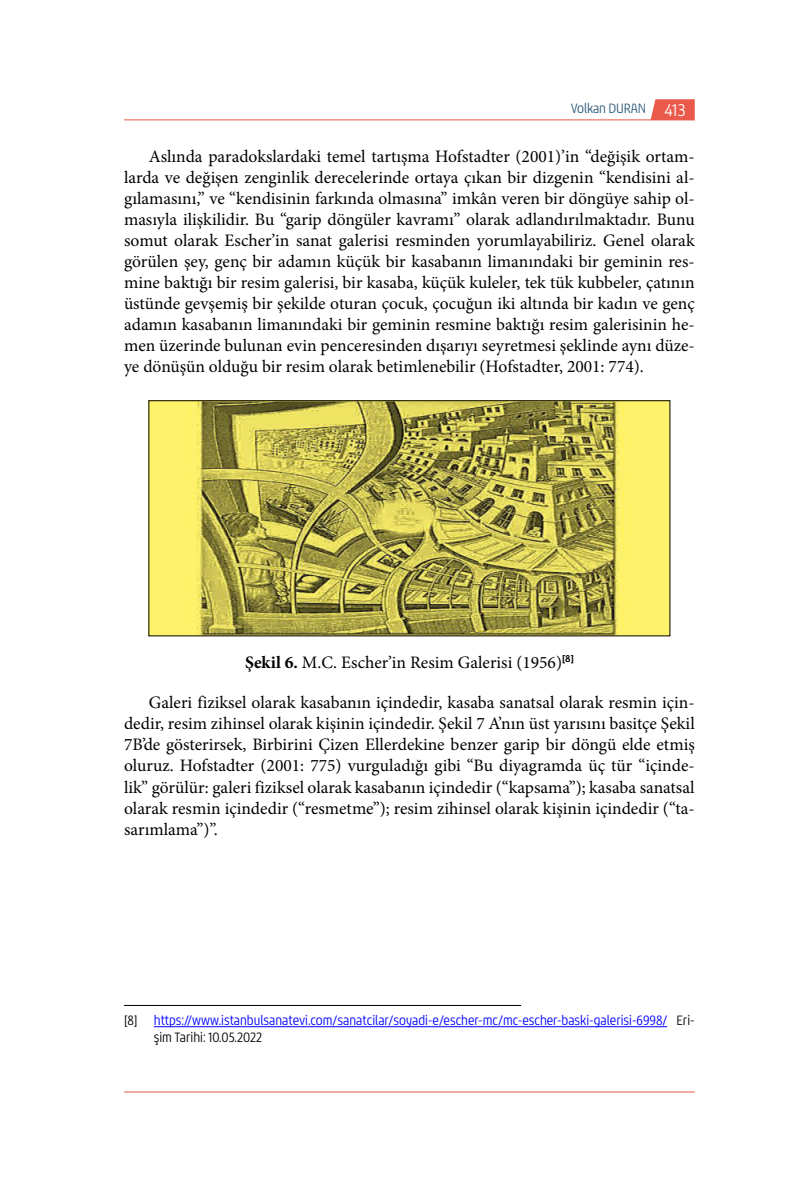
<style>
.page{position:relative;width:794px;height:1191px;background:#fff}
.page>*{position:absolute;margin:0;border:0;box-sizing:border-box;transform-origin:0 0}
.t1{font:17.5px/21px "Minion Pro";color:#000;text-align:justify}
.t2{font:14px/16.8px "Chypre Con Boo";color:#00f}
.t3{font:14px "Chypre Con Boo";letter-spacing:-.01em;color:#2b5878}
.s1{font-family:"Chypre Nor Boo";font-size:17.5px;color:#fff}
.s2{font-weight:700}
.s3{color:#000}
</style>
<div class="page">
<hr style="left:124px;top:1091px;width:570px;height:1px;background:#eb594b">
<svg style="left:650px;top:99px;width:44px;height:21px"></svg>
<hr style="left:124px;top:120px;width:570px;height:1px;background:#eb594b">
<hr style="left:124px;top:1005px;width:397px;height:1px;background:#000">
<hr style="left:154px;top:1026px;width:513px;height:1px;background:#00f">
<img style="left:150px;top:402px;width:518px;height:232px">
<div style="left:148px;top:400px;width:522px;height:236px;border:1px solid #000"></div>
<p class="t3" style="left:571px;top:100px;width:116px">Volkan DURAN <span class="s1">413</span></p>
<p class="t1" style="left:124px;top:146px;width:572px;text-indent:25px">Aslında paradokslardaki temel tartışma Hofstadter (2001)’in “değişik ortam&shy;larda ve değişen zenginlik derecelerinde ortaya çıkan bir dizgenin “kendisini al&shy;gılamasını,” ve “kendisinin farkında olmasına” imkân veren bir döngüye sahip ol&shy;masıyla ilişkilidir. Bu “garip döngüler kavramı” olarak adlandırılmaktadır. Bunu somut olarak Escher’in sanat galerisi resminden yorumlayabiliriz. Genel olarak görülen şey, genç bir adamın küçük bir kasabanın limanındaki bir geminin res&shy;mine baktığı bir resim galerisi, bir kasaba, küçük kuleler, tek tük kubbeler, çatının üstünde gevşemiş bir şekilde oturan çocuk, çocuğun iki altında bir kadın ve genç adamın kasabanın limanındaki bir geminin resmine baktığı resim galerisinin he&shy;men üzerinde bulunan evin penceresinden dışarıyı seyretmesi şeklinde aynı düze&shy;ye dönüşün olduğu bir resim olarak betimlenebilir (Hofstadter, 2001: 774).</p>
<p class="t1" style="left:245px;top:651px;width:330px"><span class="s2">Şekil 6.</span> M.C. Escher’in Resim Galerisi (1956)<sup>[8]</sup></p>
<p class="t1" style="left:124px;top:692px;width:572px;text-indent:25px">Galeri fiziksel olarak kasabanın içindedir, kasaba sanatsal olarak resmin için&shy;dedir, resim zihinsel olarak kişinin içindedir. Şekil 7 A’nın üst yarısını basitçe Şekil 7B’de gösterirsek, Birbirini Çizen Ellerdekine benzer garip bir döngü elde etmiş oluruz. Hofstadter (2001: 775) vurguladığı gibi “Bu diyagramda üç tür “içinde&shy;lik” görülür: galeri fiziksel olarak kasabanın içindedir (“kapsama”); kasaba sanatsal olarak resmin içindedir (“resmetme”); resim zihinsel olarak kişinin içindedir (“ta&shy;sarımlama”)”.</p>
<p class="t2" style="left:154px;top:1012px;width:542px;text-indent:-30px"><span class="s3">[8]</span> https://www.istanbulsanatevi.com/sanatcilar/soyadi-e/escher-mc/mc-escher-baski-galerisi-6998/ <span class="s3">Eri&shy;şim Tarihi: 10.05.2022</span></p>
</div>
